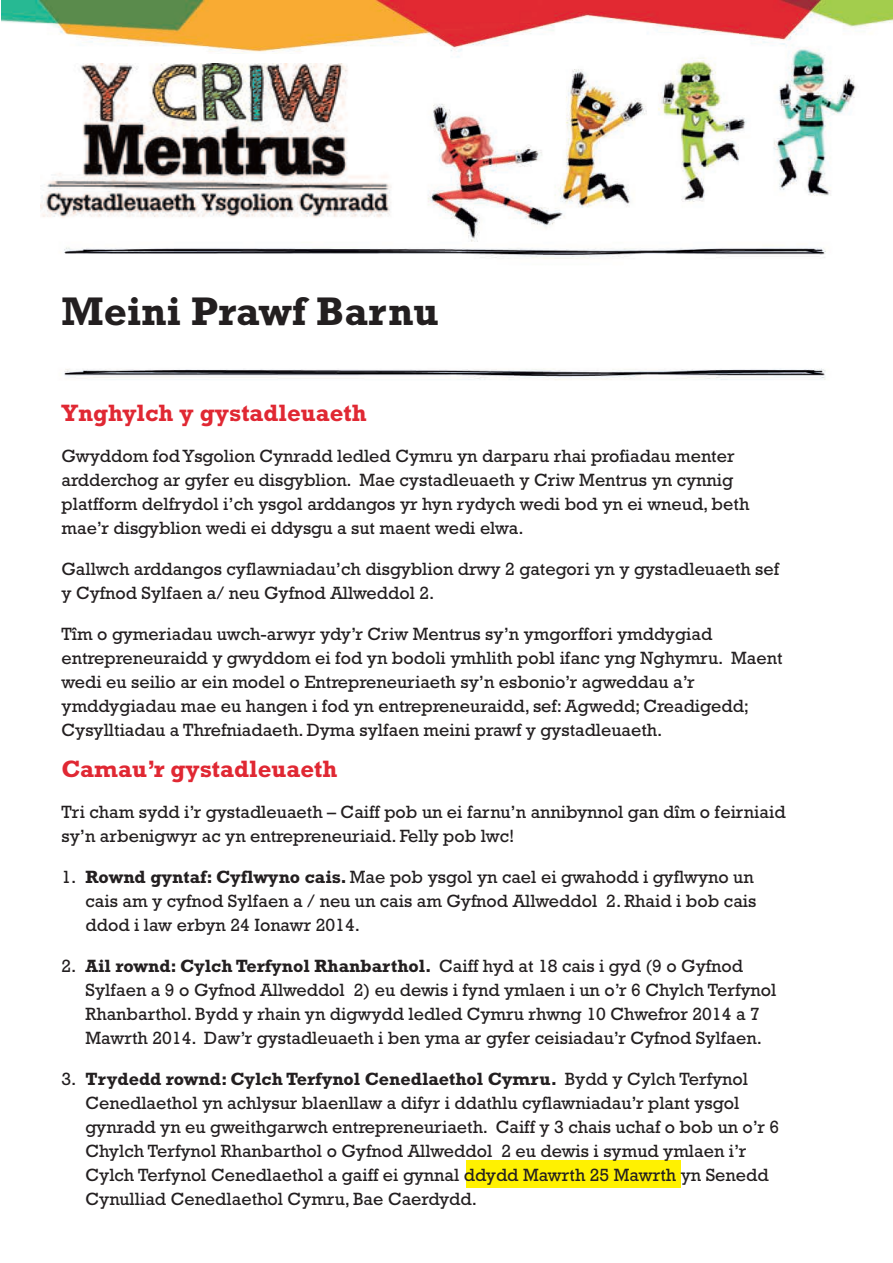
<style>
.page{position:relative;width:893px;height:1263px;background:#fff}
.page>*{position:absolute;margin:0;border:0;box-sizing:border-box;transform-origin:0 0}
.t1{font:700 40.5px "Rockwell";color:#231f20}
.t2{font:700 24px "Rockwell";color:#e02833}
.t3{font:18px/24px "Rockwell";color:#231f20}
.s1{font-weight:700}
</style>
<div class="page">
<img style="left:2px;top:0;width:891px;height:1188px">
<div style="left:466px;top:1161px;width:214px;height:27px;background:#fff101"></div>
<div style="left:41px;top:54px;width:356px;height:176px;background:#fff"></div>
<img style="left:41px;top:63px;width:350px;height:155px">
<h1 class="t1" style="left:62px;top:287px;width:379px">Meini Prawf Barnu</h1>
<h2 class="t2" style="left:62px;top:399px;width:307px">Ynghylch y gystadleuaeth</h2>
<p class="t3" style="left:62px;top:444px;width:689px">Gwyddom fod Ysgolion Cynradd ledled Cymru yn darparu rhai profiadau menter ardderchog ar gyfer eu disgyblion. Mae cystadleuaeth y Criw Mentrus yn cynnig platfform delfrydol i’ch ysgol arddangos yr hyn rydych wedi bod yn ei wneud, beth mae’r disgyblion wedi ei ddysgu a sut maent wedi elwa.</p>
<p class="t3" style="left:62px;top:557px;width:719px">Gallwch arddangos cyflawniadau’ch disgyblion drwy 2 gategori yn y gystadleuaeth sef y Cyfnod Sylfaen a/ neu Gyfnod Allweddol 2.</p>
<p class="t3" style="left:62px;top:622px;width:722px">Tîm o gymeriadau uwch-arwyr ydy’r Criw Mentrus sy’n ymgorffori ymddygiad entrepreneuraidd y gwyddom ei fod yn bodoli ymhlith pobl ifanc yng Nghymru. Maent wedi eu seilio ar ein model o Entrepreneuriaeth sy’n esbonio’r agweddau a’r ymddygiadau mae eu hangen i fod yn entrepreneuraidd, sef: Agwedd; Creadigedd; Cysylltiadau a Threfniadaeth. Dyma sylfaen meini prawf y gystadleuaeth.</p>
<h2 class="t2" style="left:62px;top:755px;width:277px">Camau’r gystadleuaeth</h2>
<p class="t3" style="left:62px;top:800px;width:726px">Tri cham sydd i’r gystadleuaeth – Caiff pob un ei farnu’n annibynnol gan dîm o feirniaid sy’n arbenigwyr ac yn entrepreneuriaid. Felly pob lwc!</p>
<p class="t3" style="left:86px;top:865px;width:672px;text-indent:-24px">1. <span class="s1">Rownd gyntaf: Cyflwyno cais.</span> Mae pob ysgol yn cael ei gwahodd i gyflwyno un cais am y cyfnod Sylfaen a / neu un cais am Gyfnod Allweddol 2. Rhaid i bob cais ddod i law erbyn 24 Ionawr 2014.</p>
<p class="t3" style="left:86px;top:954px;width:692px;text-indent:-24px">2. <span class="s1">Ail rownd: Cylch Terfynol Rhanbarthol.</span> Caiff hyd at 18 cais i gyd (9 o Gyfnod Sylfaen a 9 o Gyfnod Allweddol 2) eu dewis i fynd ymlaen i un o’r 6 Chylch Terfynol Rhanbarthol. Bydd y rhain yn digwydd ledled Cymru rhwng 10 Chwefror 2014 a 7<br>Mawrth 2014. Daw’r gystadleuaeth i ben yma ar gyfer ceisiadau’r Cyfnod Sylfaen.</p>
<p class="t3" style="left:86px;top:1067px;width:695px;text-indent:-24px">3. <span class="s1">Trydedd rownd: Cylch Terfynol Cenedlaethol Cymru.</span> Bydd y Cylch Terfynol Cenedlaethol yn achlysur blaenllaw a difyr i ddathlu cyflawniadau’r plant ysgol gynradd yn eu gweithgarwch entrepreneuriaeth. Caiff y 3 chais uchaf o bob un o’r 6<br>Chylch Terfynol Rhanbarthol o Gyfnod Allweddol 2 eu dewis i symud ymlaen i’r Cylch Terfynol Cenedlaethol a gaiff ei gynnal ddydd Mawrth 25 Mawrth yn Senedd Cynulliad Cenedlaethol Cymru, Bae Caerdydd.</p>
</div>
